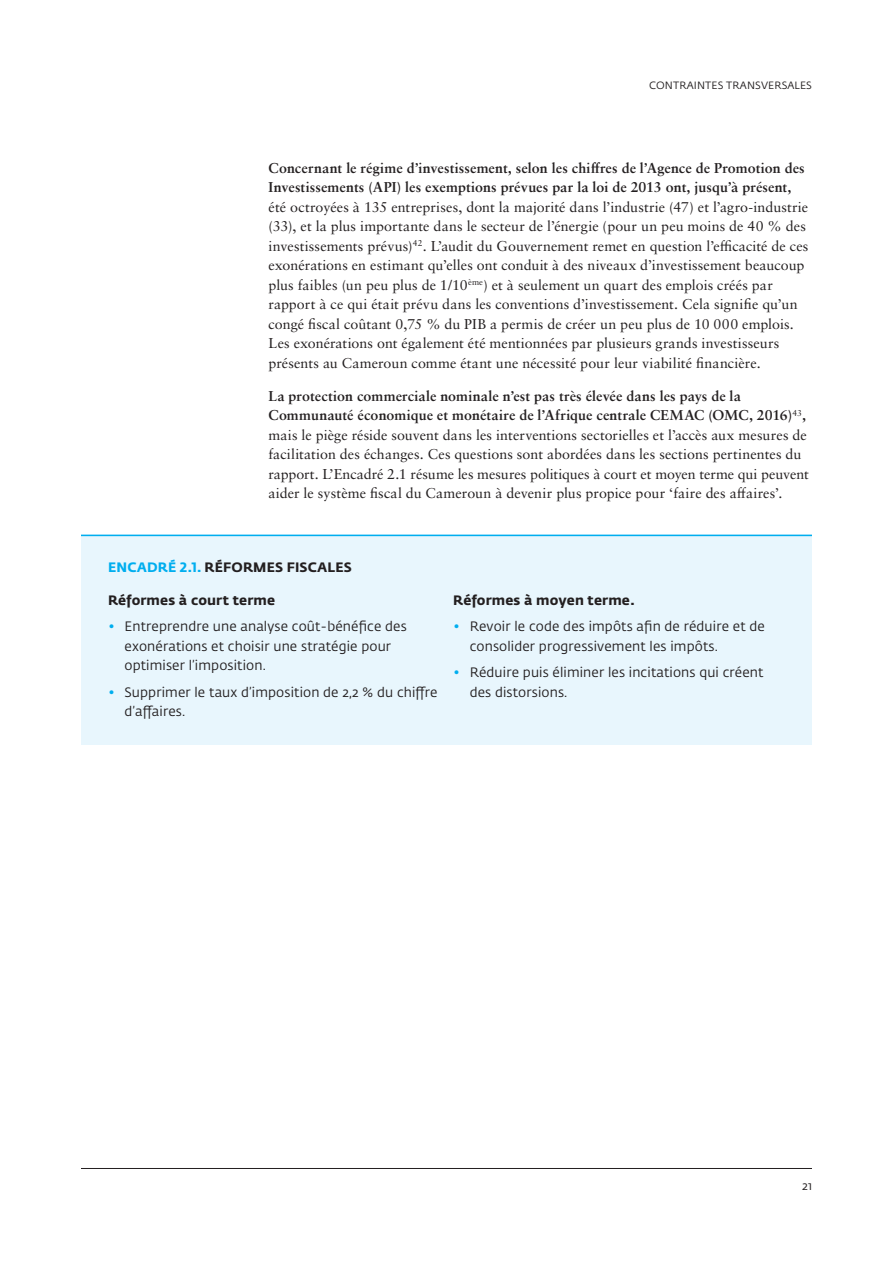
<style>
.page{position:relative;width:893px;height:1263px;background:#fff}
.page>*{position:absolute;margin:0;border:0;box-sizing:border-box;transform-origin:0 0}
.Gen_Body{font:14.25px/19.5px "Sabon LT Pro";letter-spacing:.005em;color:#231f20}
.t1{font:13.5px/19.5px "Fedra Sans Std";letter-spacing:.01em;color:#231f20}
.Paragraph_Style_4{font:700 13.5px "Fedra Sans Std";letter-spacing:.01em;color:#231f20}
.Box_Header{font:700 13.5px "Fedra Sans Std";letter-spacing:.01em;color:#231f20}
.t2{font:12px "Fedra Sans Std";color:#231f20}
.t3{font:10.5px "Fedra Sans Std";letter-spacing:.01em;color:#231f20}
.s1{font-weight:700}
.s2{color:#00aeef}
.s3{font-weight:700;color:#00aeef}
</style>
<div class="page">
<hr style="left:81px;top:1168px;width:731px;height:1px;background:#231f20">
<div style="left:81px;top:535px;width:731px;height:210px;background:#e8f6fd"></div>
<hr style="left:81px;top:535px;width:731px;height:1px;background:#00aeef">
<p class="t3" style="left:649px;top:79px;width:164px">CONTRAINTES TRANSVERSALES</p>
<p class="Gen_Body" style="left:268px;top:158px;width:541px"><span class="s1">Concernant le régime d’investissement, selon les chiffres de l’Agence de Promotion des Investissements (API) les exemptions prévues par la loi de 2013 ont, jusqu’à présent, </span>été octroyées à 135 entreprises, dont la majorité dans l’industrie (47) et l’agro-industrie (33), et la plus importante dans le secteur de l’énergie (pour un peu moins de 40 % des investissements prévus)<sup>42</sup>. L’audit du Gouvernement remet en question l’efficacité de ces exonérations en estimant qu’elles ont conduit à des niveaux d’investissement beaucoup plus faibles (un peu plus de 1/10<sup>ème</sup>) et à seulement un quart des emplois créés par rapport à ce qui était prévu dans les conventions d’investissement. Cela signifie qu’un congé fiscal coûtant 0,75 % du PIB a permis de créer un peu plus de 10 000 emplois.<br>Les exonérations ont également été mentionnées par plusieurs grands investisseurs présents au Cameroun comme étant une nécessité pour leur viabilité financière.</p>
<p class="Gen_Body" style="left:268px;top:386px;width:542px"><span class="s1">La protection commerciale nominale n’est pas très élevée dans les pays de la Communauté économique et monétaire de l’Afrique centrale CEMAC (OMC, 2016)</span><sup>43</sup><span class="s1">, </span>mais le piège réside souvent dans les interventions sectorielles et l’accès aux mesures de facilitation des échanges. Ces questions sont abordées dans les sections pertinentes du rapport. L’Encadré 2.1 résume les mesures politiques à court et moyen terme qui peuvent aider le système fiscal du Cameroun à devenir plus propice pour ‘faire des affaires’.</p>
<p class="Box_Header" style="left:108px;top:559px;width:245px"><span class="s2">ENCADRÉ 2.1.</span> RÉFORMES FISCALES</p>
<p class="Paragraph_Style_4" style="left:108px;top:592px;width:169px">Réformes à court terme</p>
<p class="t1" style="left:124px;top:617px;width:284px;text-indent:-16px"><span class="s3">•</span> Entreprendre une analyse coût-bénéfice des exonérations et choisir une stratégie pour optimiser l’imposition.</p>
<p class="t1" style="left:124px;top:682px;width:314px;text-indent:-16px"><span class="s3">•</span> Supprimer le taux d’imposition de 2,2 % du chiffre d’affaires.</p>
<p class="Paragraph_Style_4" style="left:453px;top:592px;width:183px">Réformes à moyen terme.</p>
<p class="t1" style="left:470px;top:617px;width:297px;text-indent:-16px"><span class="s3">•</span> Revoir le code des impôts afin de réduire et de consolider progressivement les impôts.</p>
<p class="t1" style="left:470px;top:663px;width:295px;text-indent:-16px"><span class="s3">•</span> Réduire puis éliminer les incitations qui créent des distorsions.</p>
<p class="t2" style="left:802px;top:1179px;width:11px">21</p>
</div>
